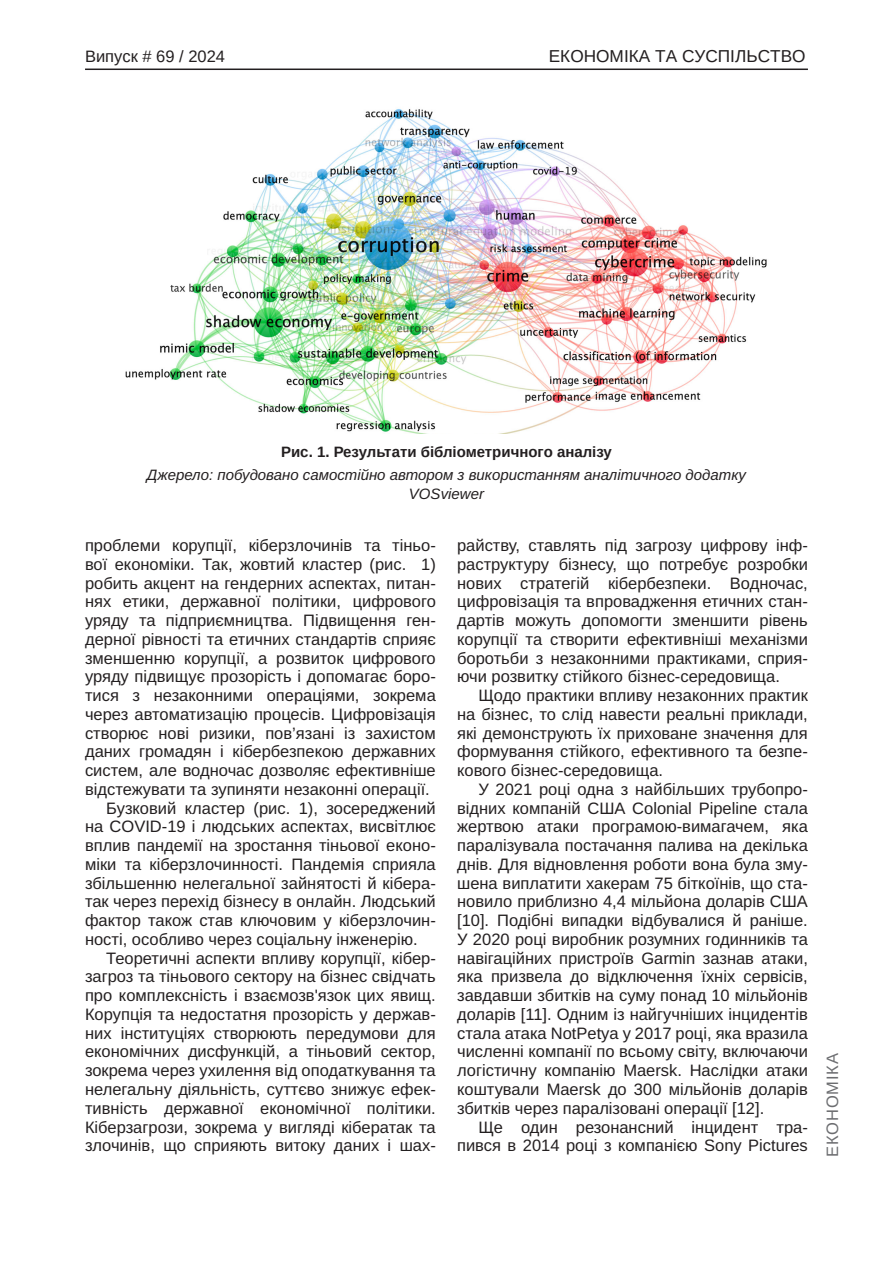
<style>
.page{position:relative;width:893px;height:1263px;background:#fff}
.page>*{position:absolute;margin:0;border:0;box-sizing:border-box;transform-origin:0 0}
.t1{font:17.25px "Arimo";color:#231f20}
.Текст_основной_G{font:16.5px/18.8px "Arimo";color:#231f20;text-align:justify}
.t2{font:16.5px "Arimo";color:#231f20}
.t3{font:16.5px "Arimo";letter-spacing:.05em;color:#6c6d70}
.Джерело{font:italic 15px/18.8px "Arimo";color:#231f20;text-align:center}
.Рисунок_N{font:700 15px "Arimo";color:#231f20}
</style>
<div class="page">
<hr style="left:85px;top:69px;width:723px;height:1px;background:#231f20">
<img style="left:126px;top:109px;width:641px;height:325px">
<p class="t2" style="left:85px;top:47px;width:142px">Випуск # 69 / 2024</p>
<p class="t1" style="left:549px;top:47px;width:258px">ЕКОНОМІКА ТА СУСПІЛЬСТВО</p>
<p class="Рисунок_N" style="left:281px;top:442px;width:332px">Рис. 1. Результати бібліометричного аналізу</p>
<p class="Джерело" style="left:147px;top:466px;width:601px">Джерело: побудовано самостійно автором з використанням аналітичного додатку<br>VOSviewer</p>
<p class="Текст_основной_G" style="left:85px;top:536px;width:352px">проблеми корупції, кіберзлочинів та тіньо&shy;вої економіки. Так, жовтий кластер (рис. 1) робить акцент на гендерних аспектах, питан&shy;нях етики, державної політики, цифрового уряду та підприємництва. Підвищення ген&shy;дерної рівності та етичних стандартів сприяє зменшенню корупції, а розвиток цифрового уряду підвищує прозорість і допомагає боро&shy;тися з незаконними операціями, зокрема через автоматизацію процесів. Цифровізація створює нові ризики, пов’язані із захистом даних громадян і кібербезпекою державних систем, але водночас дозволяє ефективніше відстежувати та зупиняти незаконні операції.</p>
<p class="Текст_основной_G" style="left:85px;top:799px;width:352px;text-indent:21px">Бузковий кластер (рис. 1), зосереджений на COVID-19 і людських аспектах, висвітлює вплив пандемії на зростання тіньової еконо&shy;міки та кіберзлочинності. Пандемія сприяла збільшенню нелегальної зайнятості й кібера&shy;так через перехід бізнесу в онлайн. Людський фактор також став ключовим у кіберзлочин&shy;ності, особливо через соціальну інженерію.</p>
<p class="Текст_основной_G" style="left:85px;top:949px;width:352px;text-indent:21px">Теоретичні аспекти впливу корупції, кібер&shy;загроз та тіньового сектору на бізнес свідчать про комплексність і взаємозв'язок цих явищ.<br>Корупція та недостатня прозорість у держав&shy;них інституціях створюють передумови для економічних дисфункцій, а тіньовий сектор, зокрема через ухилення від оподаткування та нелегальну діяльність, суттєво знижує ефек&shy;тивність державної економічної політики.<br>Кіберзагрози, зокрема у вигляді кібератак та злочинів, що сприяють витоку даних і шах-</p>
<p class="Текст_основной_G" style="left:457px;top:536px;width:352px">райству, ставлять під загрозу цифрову інф&shy;раструктуру бізнесу, що потребує розробки нових стратегій кібербезпеки. Водночас, цифровізація та впровадження етичних стан&shy;дартів можуть допомогти зменшити рівень корупції та створити ефективніші механізми боротьби з незаконними практиками, сприя&shy;ючи розвитку стійкого бізнес-середовища.</p>
<p class="Текст_основной_G" style="left:457px;top:686px;width:352px;text-indent:21px">Щодо практики впливу незаконних практик на бізнес, то слід навести реальні приклади, які демонструють їх приховане значення для формування стійкого, ефективного та безпе&shy;кового бізнес-середовища.</p>
<p class="Текст_основной_G" style="left:457px;top:780px;width:352px;text-indent:21px">У 2021 році одна з найбільших трубопро&shy;відних компаній США Colonial Pipeline стала жертвою атаки програмою-вимагачем, яка паралізувала постачання палива на декілька днів. Для відновлення роботи вона була зму&shy;шена виплатити хакерам 75 біткоїнів, що ста&shy;новило приблизно 4,4 мільйона доларів США [10]. Подібні випадки відбувалися й раніше.<br>У 2020 році виробник розумних годинників та навігаційних пристроїв Garmin зазнав атаки, яка призвела до відключення їхніх сервісів, завдавши збитків на суму понад 10 мільйонів доларів [11]. Одним із найгучніших інцидентів стала атака NotPetya у 2017 році, яка вразила численні компанії по всьому світу, включаючи логістичну компанію Maersk. Наслідки атаки коштували Maersk до 300 мільйонів доларів збитків через паралізовані операції [12].</p>
<p class="Текст_основной_G" style="left:457px;top:1118px;width:352px;text-align:right">Ще один резонансний інцидент тра&shy;пився в 2014 році з компанією Sony Pictures</p>
<p class="t3" style="left:823px;top:1157px;width:105px;rotate:-90deg">ЕКОНОМІКА</p>
</div>
